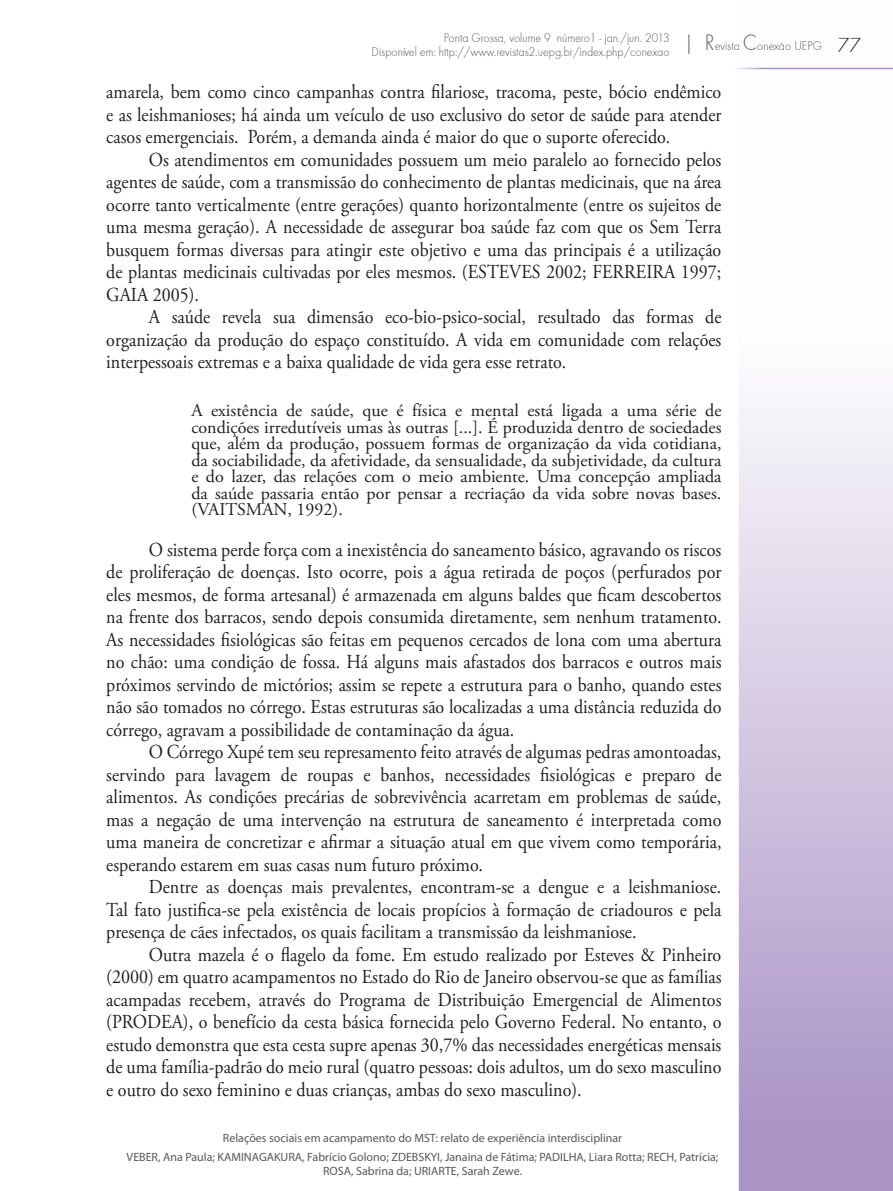
<style>
.page{position:relative;width:893px;height:1191px;background:#fff}
.page>*{position:absolute;margin:0;border:0;box-sizing:border-box;transform-origin:0 0}
.t1{font:21px "Futura TEE Ligh";color:#231f20}
.Artigo_-_texto{font:19.8px/22.5px "Adobe Garamond Pro";color:#231f20;text-align:justify;scale:.91 1}
.citação{font:18px/16.5px "Adobe Garamond Pro";color:#231f20;text-align:justify}
.t2{font:13.2px/14.4px "Futura TEE Ligh";color:#57585a;scale:.91 1}
.t3{font:12px/18.6px "Myriad Pro";color:#57585a;text-align:center}
</style>
<div class="page">
<svg style="left:739px;top:67px;width:154px;height:1124px"></svg>
<hr style="left:730px;top:68px;width:163px;height:1px;background:#ab95c6">
<p class="t2" style="left:372px;top:30px;width:496px;text-indent:72px">Ponta Grossa, volume 9 número1 - jan./jun. 2013<br>Disponível em: http://www.revistas2.uepg.br/index.php/conexao <sup>|</sup> <sup>R</sup>evista <sup>C</sup>onexao UEPG</p>
<p class="t2" style="left:781px;top:35px;width:4px">-</p>
<p class="Artigo_-_texto" style="left:106px;top:81px;width:677px">amarela, bem como cinco campanhas contra filariose, tracoma, peste, bócio endêmico e as leishmanioses; há ainda um veículo de uso exclusivo do setor de saúde para atender casos emergenciais. Porém, a demanda ainda é maior do que o suporte oferecido.</p>
<p class="Artigo_-_texto" style="left:106px;top:149px;width:678px;text-indent:43px">Os atendimentos em comunidades possuem um meio paralelo ao fornecido pelos agentes de saúde, com a transmissão do conhecimento de plantas medicinais, que na área ocorre tanto verticalmente (entre gerações) quanto horizontalmente (entre os sujeitos de uma mesma geração). A necessidade de assegurar boa saúde faz com que os Sem Terra busquem formas diversas para atingir este objetivo e uma das principais é a utilização de plantas medicinais cultivadas por eles mesmos. (ESTEVES 2002; FERREIRA 1997; GAIA 2005).</p>
<p class="Artigo_-_texto" style="left:106px;top:306px;width:677px;text-indent:43px">A saúde revela sua dimensão eco-bio-psico-social, resultado das formas de organização da produção do espaço constituído. A vida em comunidade com relações interpessoais extremas e a baixa qualidade de vida gera esse retrato.</p>
<p class="citação" style="left:191px;top:403px;width:532px">A existência de saúde, que é física e mental está ligada a uma série de condições irredutíveis umas às outras [...]. É produzida dentro de sociedades que, além da produção, possuem formas de organização da vida cotidiana, da sociabilidade, da afetividade, da sensualidade, da subjetividade, da cultura e do lazer, das relações com o meio ambiente. Uma concepção ampliada da saúde passaria então por pensar a recriação da vida sobre novas bases. (VAITSMAN, 1992).</p>
<p class="Artigo_-_texto" style="left:106px;top:539px;width:678px;text-indent:43px">O sistema perde força com a inexistência do saneamento básico, agravando os riscos de proliferação de doenças. Isto ocorre, pois a água retirada de poços (perfurados por eles mesmos, de forma artesanal) é armazenada em alguns baldes que ficam descobertos na frente dos barracos, sendo depois consumida diretamente, sem nenhum tratamento.<br>As necessidades fisiológicas são feitas em pequenos cercados de lona com uma abertura no chão: uma condição de fossa. Há alguns mais afastados dos barracos e outros mais próximos servindo de mictórios; assim se repete a estrutura para o banho, quando estes não são tomados no córrego. Estas estruturas são localizadas a uma distância reduzida do córrego, agravam a possibilidade de contaminação da água.</p>
<p class="Artigo_-_texto" style="left:106px;top:741px;width:677px;text-indent:43px">O Córrego Xupé tem seu represamento feito através de algumas pedras amontoadas, servindo para lavagem de roupas e banhos, necessidades fisiológicas e preparo de alimentos. As condições precárias de sobrevivência acarretam em problemas de saúde, mas a negação de uma intervenção na estrutura de saneamento é interpretada como uma maneira de concretizar e afirmar a situação atual em que vivem como temporária, esperando estarem em suas casas num futuro próximo.</p>
<p class="Artigo_-_texto" style="left:106px;top:876px;width:677px;text-indent:43px">Dentre as doenças mais prevalentes, encontram-se a dengue e a leishmaniose.<br>Tal fato justifica-se pela existência de locais propícios à formação de criadouros e pela presença de cães infectados, os quais facilitam a transmissão da leishmaniose.</p>
<p class="Artigo_-_texto" style="left:106px;top:944px;width:677px;text-indent:43px">Outra mazela é o flagelo da fome. Em estudo realizado por Esteves &amp; Pinheiro (2000) em quatro acampamentos no Estado do Rio de Janeiro observou-se que as famílias acampadas recebem, através do Programa de Distribuição Emergencial de Alimentos (PRODEA), o benefício da cesta básica fornecida pelo Governo Federal. No entanto, o estudo demonstra que esta cesta supre apenas 30,7% das necessidades energéticas mensais de uma família-padrão do meio rural (quatro pessoas: dois adultos, um do sexo masculino e outro do sexo feminino e duas crianças, ambas do sexo masculino).</p>
<p class="t3" style="left:127px;top:1128px;width:593px">Relações sociais em acampamento do MST: relato de experiência interdisciplinar<br>VEBER, Ana Paula; KAMINAGAKURA, Fabrício Golono; ZDEBSKYI, Janaina de Fátima; PADILHA, Liara Rotta; RECH, Patrícia;</p>
<p class="t3" style="left:323px;top:1162px;width:200px">ROSA, Sabrina da; URIARTE, Sarah Zewe.</p>
<p class="t1" style="left:838px;top:33px;width:25px">77</p>
</div>
